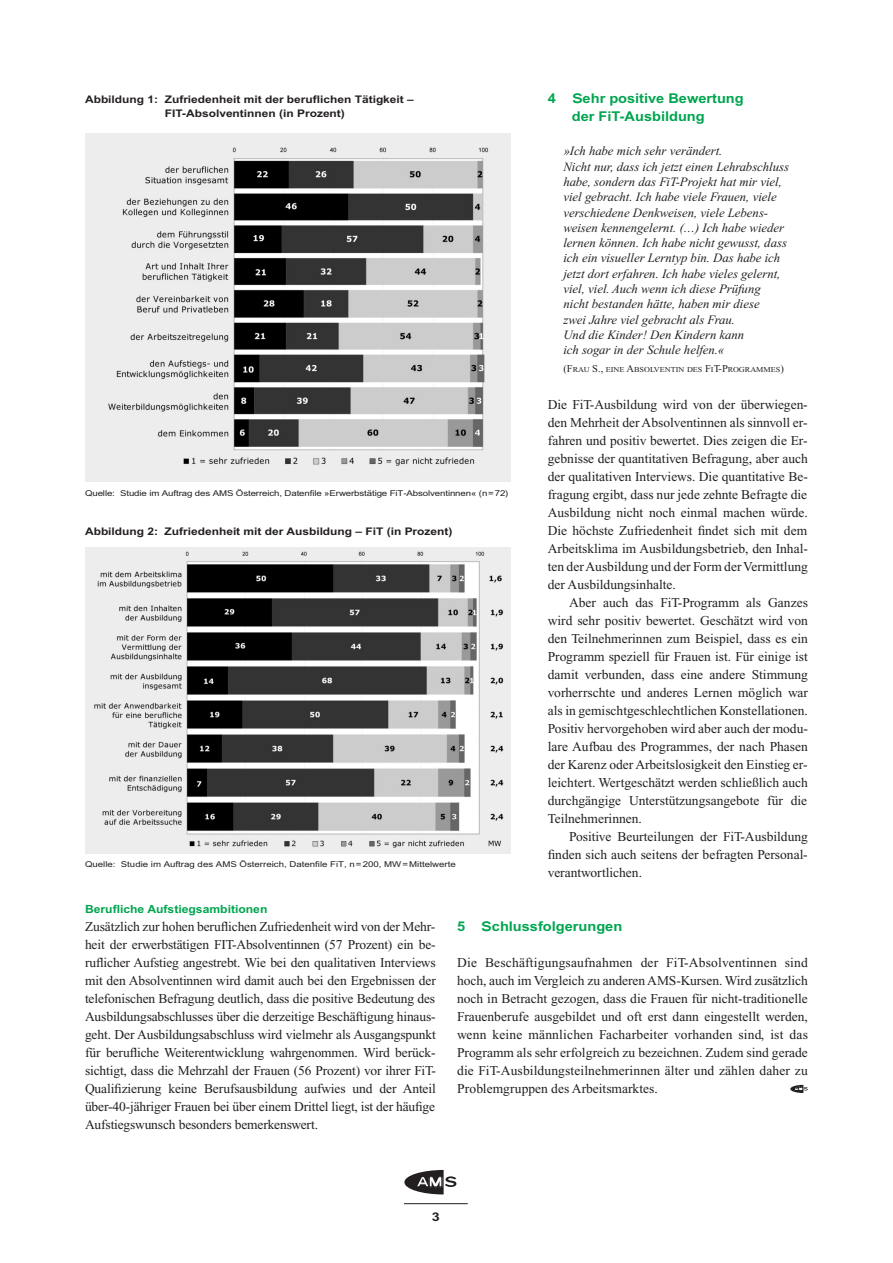
<style>
.page{position:relative;width:893px;height:1263px;background:#fff}
.page>*{position:absolute;margin:0;border:0;box-sizing:border-box;transform-origin:0 0}
.t1{font:13.5px/18px "Times New Roman";color:#231f20;text-align:justify}
.t2{font:700 13.5px/18px "AMS";color:#00a54f;scale:.9 1}
.t3{font:italic 12.75px/15.3px "Times New Roman";color:#231f20}
.t4{font:700 12px "AMS";color:#231f20}
.t5{font:700 11.25px "AMS";color:#00a54f;scale:.9 1}
.t6{font:700 10.5px/14.1px "AMS";color:#231f20;scale:.95 1}
.t7{font:9px "AMS";letter-spacing:-.01em;color:#231f20}
.t8{font:7.5px "Times New Roman";color:#231f20;scale:1.08 1}
.s1{font-size:10.5px}
</style>
<div class="page">
<svg style="left:790px;top:1085px;width:18px;height:8px"></svg>
<hr style="left:404px;top:1203px;width:64px;height:1px;background:#231f20">
<svg style="left:404px;top:1170px;width:52px;height:24px"></svg>
<img style="left:85px;top:133px;width:425px;height:348px">
<img style="left:85px;top:547px;width:425px;height:306px">
<p class="t6" style="left:165px;top:93px;width:264px;text-indent:-80px">Abbildung 1: Zufriedenheit mit der beruflichen Tätigkeit –<br>FIT-Absolventinnen (in Prozent)</p>
<p class="t7" style="left:85px;top:488px;width:425px">Quelle: Studie im Auftrag des AMS Österreich, Datenfile »Erwerbstätige FiT-Absolventinnen« (n=72)</p>
<p class="t6" style="left:85px;top:525px;width:388px">Abbildung 2: Zufriedenheit mit der Ausbildung – FiT (in Prozent)</p>
<p class="t7" style="left:85px;top:858px;width:372px">Quelle: Studie im Auftrag des AMS Österreich, Datenfile FiT, n=200, MW=Mittelwerte</p>
<p class="t2" style="left:572px;top:91px;width:192px;text-indent:-24px">4 Sehr positive Bewertung der FiT-Ausbildung</p>
<p class="t3" style="left:563px;top:145px;width:227px">»Ich habe mich sehr verändert.<br>Nicht nur, dass ich jetzt einen Lehrabschluss habe, sondern das FiT-Projekt hat mir viel, viel gebracht. Ich habe viele Frauen, viele verschiedene Denkweisen, viele Lebens&shy;weisen kennengelernt. (…) Ich habe wieder lernen können. Ich habe nicht gewusst, dass ich ein visueller Lerntyp bin. Das habe ich jetzt dort erfahren. Ich habe vieles gelernt, viel, viel. Auch wenn ich diese Prüfung nicht bestanden hätte, haben mir diese<br>zwei Jahre viel gebracht als Frau.<br>Und die Kinder! Den Kindern kann<br>ich sogar in der Schule helfen.«</p>
<p class="t8" style="left:563px;top:367px;width:206px"><span class="s1">(F</span>RAU <span class="s1">S.,</span> EINE <span class="s1">A</span>BSOLVENTIN DES <span class="s1">F</span>I<span class="s1">T-P</span>ROGRAMMES<span class="s1">)</span></p>
<p class="t1" style="left:548px;top:397px;width:262px">Die FiT-Ausbildung wird von der überwiegen&shy;den Mehrheit der Absolventinnen als sinnvoll er&shy;fahren und positiv bewertet. Dies zeigen die Er&shy;gebnisse der quantitativen Befragung, aber auch der qualitativen Interviews. Die quantitative Be&shy;fragung ergibt, dass nur jede zehnte Befragte die Ausbildung nicht noch einmal machen würde.<br>Die höchste Zufriedenheit findet sich mit dem Arbeitsklima im Ausbildungsbetrieb, den Inhal&shy;ten derAusbildung und der Form derVermittlung der Ausbildungsinhalte.</p>
<p class="t1" style="left:548px;top:595px;width:262px;text-indent:21px">Aber auch das FiT-Programm als Ganzes wird sehr positiv bewertet. Geschätzt wird von den Teilnehmerinnen zum Beispiel, dass es ein Programm speziell für Frauen ist. Für einige ist damit verbunden, dass eine andere Stimmung vorherrschte und anderes Lernen möglich war als in gemischtgeschlechtlichen Konstellationen.<br>Positiv hervorgehoben wird aber auch der modu&shy;lare Aufbau des Programmes, der nach Phasen der Karenz oder Arbeitslosigkeit den Einstieg er&shy;leichtert. Wertgeschätzt werden schließlich auch durchgängige Unterstützungsangebote für die Teilnehmerinnen.</p>
<p class="t1" style="left:548px;top:829px;width:262px;text-indent:21px">Positive Beurteilungen der FiT-Ausbildung finden sich auch seitens der befragten Personal&shy;verantwortlichen.</p>
<p class="t5" style="left:85px;top:905px;width:204px">Berufliche Aufstiegsambitionen</p>
<p class="t1" style="left:85px;top:919px;width:352px">Zusätzlich zur hohen beruflichen Zufriedenheit wird von der Mehr&shy;heit der erwerbstätigen FIT-Absolventinnen (57 Prozent) ein be&shy;ruflicher Aufstieg angestrebt. Wie bei den qualitativen Interviews mit den Absolventinnen wird damit auch bei den Ergebnissen der telefonischen Befragung deutlich, dass die positive Bedeutung des Ausbildungsabschlusses über die derzeitige Beschäftigung hinaus&shy;geht. Der Ausbildungsabschluss wird vielmehr als Ausgangspunkt für berufliche Weiterentwicklung wahrgenommen. Wird berück&shy;sichtigt, dass die Mehrzahl der Frauen (56 Prozent) vor ihrer FiT-Qualifizierung keine Berufsausbildung aufwies und der Anteil über-40-jähriger Frauen bei über einem Drittel liegt, ist der häufige Aufstiegswunsch besonders bemerkenswert.</p>
<p class="t2" style="left:457px;top:919px;width:185px">5 Schlussfolgerungen</p>
<p class="t1" style="left:457px;top:955px;width:352px">Die Beschäftigungsaufnahmen der FiT-Absolventinnen sind hoch, auch im Vergleich zu anderen AMS-Kursen. Wird zusätzlich noch in Betracht gezogen, dass die Frauen für nicht-traditionelle Frauenberufe ausgebildet und oft erst dann eingestellt werden, wenn keine männlichen Facharbeiter vorhanden sind, ist das Programm als sehr erfolgreich zu bezeichnen. Zudem sind gerade die FiT-Ausbildungsteilnehmerinnen älter und zählen daher zu Problemgruppen des Arbeitsmarktes.</p>
<p class="t4" style="left:432px;top:1212px;width:10px">3</p>
</div>
